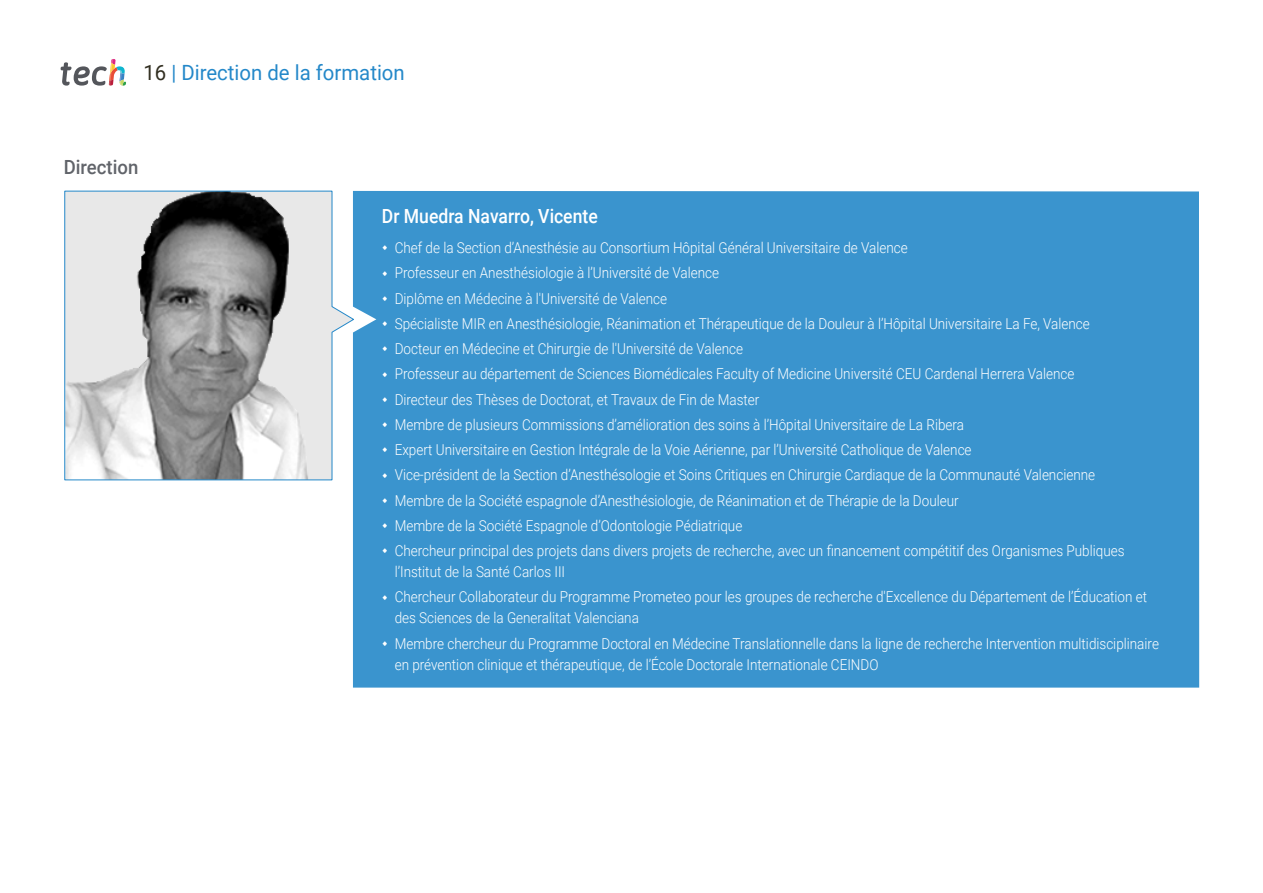
<style>
.page{position:relative;width:1263px;height:893px;background:#fff}
.page>*{position:absolute;margin:0;border:0;box-sizing:border-box;transform-origin:0 0}
.t1{font:21px "Roboto";color:#2488c9}
.t2{font:500 19.5px "Roboto";color:#fff;scale:.9 1}
.t3{font:500 19.5px "Roboto";color:#61646a;scale:.95 1}
.t4{font:300 15px/25.2px "Roboto";color:#fff;scale:.9 1}
.s1{color:#312e20}
</style>
<div class="page">
<div style="left:353px;top:191px;width:846px;height:497px;background:#3a94ce"></div>
<svg style="left:64px;top:191px;width:290px;height:289px;background:#b4b7b9"></svg>
<svg style="left:61px;top:59px;width:65px;height:27px"></svg>
<svg style="left:383px;top:245px;width:4px;height:5px"></svg>
<svg style="left:383px;top:271px;width:4px;height:5px"></svg>
<svg style="left:383px;top:296px;width:4px;height:5px"></svg>
<svg style="left:383px;top:321px;width:4px;height:5px"></svg>
<svg style="left:383px;top:346px;width:4px;height:5px"></svg>
<svg style="left:383px;top:372px;width:4px;height:5px"></svg>
<svg style="left:383px;top:397px;width:4px;height:5px"></svg>
<svg style="left:383px;top:422px;width:4px;height:5px"></svg>
<svg style="left:383px;top:447px;width:4px;height:5px"></svg>
<svg style="left:383px;top:473px;width:4px;height:5px"></svg>
<svg style="left:383px;top:498px;width:4px;height:5px"></svg>
<svg style="left:383px;top:523px;width:4px;height:5px"></svg>
<svg style="left:383px;top:548px;width:4px;height:5px"></svg>
<svg style="left:383px;top:595px;width:4px;height:5px"></svg>
<svg style="left:383px;top:641px;width:4px;height:5px"></svg>
<h1 class="t1" style="left:144px;top:57px;width:263px"><span class="s1">16</span> | Direction de la formation</h1>
<h2 class="t3" style="left:64px;top:154px;width:80px">Direction</h2>
<h2 class="t2" style="left:382px;top:202px;width:241px">Dr Muedra Navarro, Vicente</h2>
<p class="t4" style="left:395px;top:235px;width:812px">Chef de la Section d’Anesthésie au Consortium Hôpital Général Universitaire de Valence<br>Professeur en Anesthésiologie à l’Université de Valence<br>Diplôme en Médecine à l'Université de Valence<br>Spécialiste MIR en Anesthésiologie, Réanimation et Thérapeutique de la Douleur à l’Hôpital Universitaire La Fe, Valence Docteur en Médecine et Chirurgie de l'Université de Valence<br>Professeur au département de Sciences Biomédicales Faculty of Medicine Université CEU Cardenal Herrera Valence Directeur des Thèses de Doctorat, et Travaux de Fin de Master<br>Membre de plusieurs Commissions d’amélioration des soins à l’Hôpital Universitaire de La Ribera<br>Expert Universitaire en Gestion Intégrale de la Voie Aérienne, par l’Université Catholique de Valence<br>Vice-président de la Section d’Anesthésologie et Soins Critiques en Chirurgie Cardiaque de la Communauté Valencienne Membre de la Société espagnole d’Anesthésiologie, de Réanimation et de Thérapie de la Douleur<br>Membre de la Société Espagnole d’Odontologie Pédiatrique<br>Chercheur principal des projets dans divers projets de recherche, avec un financement compétitif des Organismes Publiques</p>
<p class="t4" style="left:395px;top:559px;width:838px">l’Institut de la Santé Carlos III<br>Chercheur Collaborateur du Programme Prometeo pour les groupes de recherche d'Excellence du Département de l’Éducation et</p>
<p class="t4" style="left:395px;top:605px;width:851px">des Sciences de la Generalitat Valenciana<br>Membre chercheur du Programme Doctoral en Médecine Translationnelle dans la ligne de recherche Intervention multidisciplinaire</p>
<p class="t4" style="left:395px;top:651px;width:539px">en prévention clinique et thérapeutique, de l’École Doctorale Internationale CEINDO</p>
</div>
